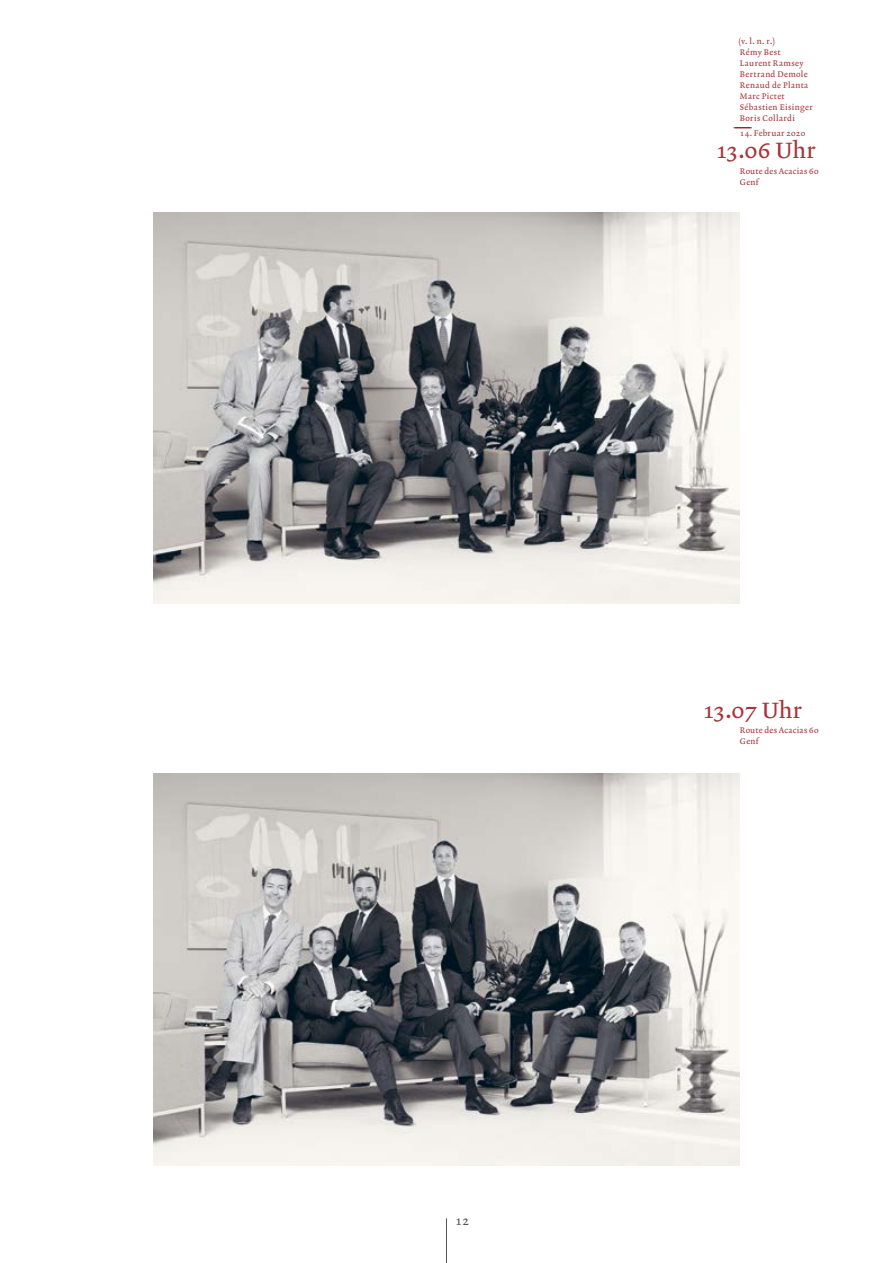
<style>
.page{position:relative;width:893px;height:1263px;background:#fff}
.page>*{position:absolute;margin:0;border:0;box-sizing:border-box;transform-origin:0 0}
.t1{font:22.5px "Lexicon No 2 A Roman Osf";letter-spacing:-.01em;color:#a6353a}
.t2{font:12.75px "Lexicon No 2 A Roman Osf";color:#52575a}
.t3{font:8.25px/10.8px "Lexicon No 2 A Roman Osf";letter-spacing:.04em;color:#a6353a}
</style>
<div class="page">
<hr style="left:446px;top:1218px;width:1px;height:45px;background:#52575a">
<img style="left:153px;top:213px;width:587px;height:391px">
<svg style="left:733px;top:127px;width:19px;height:1px"></svg>
<img style="left:153px;top:774px;width:587px;height:391px">
<h2 class="t2" style="left:455px;top:1213px;width:16px">12</h2>
<p class="t3" style="left:739px;top:37px;width:75px">(v. l. n. r.)<br>Rémy Best<br>Laurent Ramsey<br>Bertrand Demole<br>Renaud de Planta<br>Marc Pictet<br>Sébastien Eisinger<br>Boris Collardi</p>
<p class="t3" style="left:740px;top:128px;width:67px">14. Februar 2020</p>
<h1 class="t1" style="left:715px;top:138px;width:102px">13.06 Uhr</h1>
<p class="t3" style="left:740px;top:166px;width:80px">Route des Acacias 60<br>Genf</p>
<h1 class="t1" style="left:702px;top:697px;width:101px">13.07 Uhr</h1>
<p class="t3" style="left:740px;top:725px;width:80px">Route des Acacias 60<br>Genf</p>
</div>
